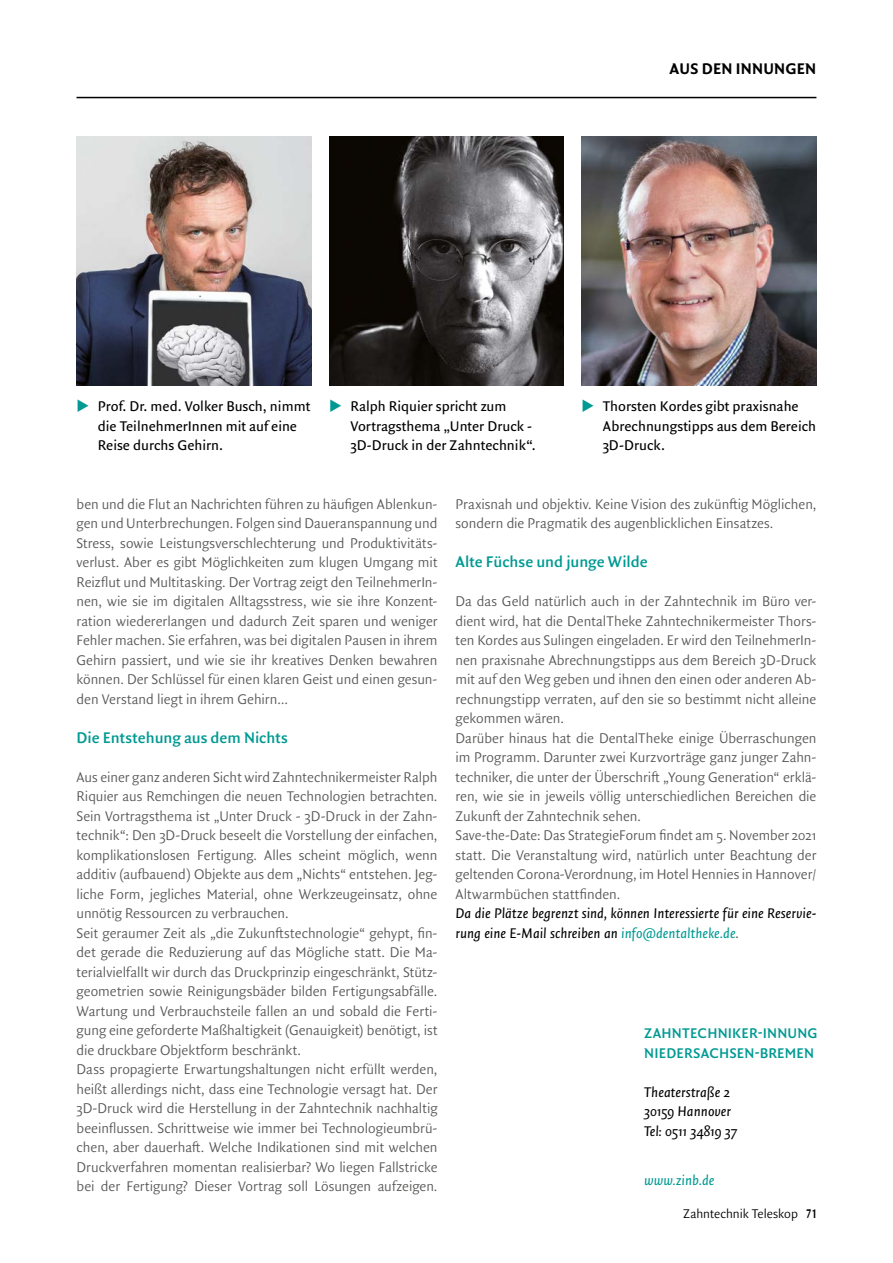
<style>
.page{position:relative;width:893px;height:1263px;background:#fff}
.page>*{position:absolute;margin:0;border:0;box-sizing:border-box;transform-origin:0 0}
.t1{font:600 16.5px "Quadraat Sans OT";color:#009a93}
.t2{font:16.5px "Quadraat Sans OT Bld";letter-spacing:.01em;color:#000}
.t3{font:300 15px/19.5px "Quadraat Sans OT";color:#575756}
.t4{font:15px/19.5px "Quadraat Sans OT";color:#000}
.t5{font:italic 15px/19.5px "Quadraat Sans OT";color:#000}
.t6{font:600 15px/19.5px "Quadraat Sans OT";letter-spacing:.01em;color:#009a93}
.t7{font:italic 15px "Quadraat Sans OT";color:#009a93}
.t8{font:300 13.5px "Quadraat Sans OT";color:#000}
.s1{color:#009a93}
.s2{color:#575756}
.s3{font-family:"Quadraat Sans OT Bld";font-weight:400}
</style>
<div class="page">
<hr style="left:77px;top:97px;width:739px;height:1px;background:#000">
<img style="left:329px;top:136px;width:235px;height:249px">
<img style="left:582px;top:136px;width:234px;height:249px">
<img style="left:77px;top:136px;width:234px;height:249px">
<p class="t2" style="left:669px;top:57px;width:148px">AUS DEN INNUNGEN</p>
<p class="t4" style="left:98px;top:396px;width:214px;text-indent:-21px"><span class="s1">◆</span> Prof. Dr. med. Volker Busch, nimmt die TeilnehmerInnen mit auf eine<br>Reise durchs Gehirn.</p>
<p class="t4" style="left:350px;top:396px;width:187px;text-indent:-21px"><span class="s1">◆</span> Ralph Riquier spricht zum<br>Vortragsthema „Unter Druck -<br>3D-Druck in der Zahntechnik“.</p>
<p class="t4" style="left:603px;top:396px;width:215px;text-indent:-21px"><span class="s1">◆</span> Thorsten Kordes gibt praxisnahe<br>Abrechnungstipps aus dem Bereich<br>3D-Druck.</p>
<p class="t3" style="left:77px;top:494px;width:362px;text-align:justify">ben und die Flut an Nachrichten führen zu häufigen Ablenkun&shy;gen und Unterbrechungen. Folgen sind Daueranspannung und Stress, sowie Leistungsverschlechterung und Produktivitäts&shy;verlust. Aber es gibt Möglichkeiten zum klugen Umgang mit Reizflut und Multitasking. Der Vortrag zeigt den TeilnehmerIn&shy;nen, wie sie im digitalen Alltagsstress, wie sie ihre Konzent&shy;ration wiedererlangen und dadurch Zeit sparen und weniger Fehler machen. Sie erfahren, was bei digitalen Pausen in ihrem Gehirn passiert, und wie sie ihr kreatives Denken bewahren können. Der Schlüssel für einen klaren Geist und einen gesun&shy;den Verstand liegt in ihrem Gehirn…</p>
<p class="t1" style="left:77px;top:726px;width:213px">Die Entstehung aus dem Nichts</p>
<p class="t3" style="left:77px;top:767px;width:362px">Aus einer ganz anderen Sicht wird Zahntechnikermeister Ralph Riquier aus Remchingen die neuen Technologien betrachten.<br>Sein Vortragsthema ist „Unter Druck - 3D-Druck in der Zahn&shy;technik“: Den 3D-Druck beseelt die Vorstellung der einfachen, komplikationslosen Fertigung. Alles scheint möglich, wenn additiv (aufbauend) Objekte aus dem „Nichts“ entstehen. Jeg&shy;liche Form, jegliches Material, ohne Werkzeugeinsatz, ohne unnötig Ressourcen zu verbrauchen.<br>Seit geraumer Zeit als „die Zukunftstechnologie“ gehypt, fin&shy;det gerade die Reduzierung auf das Mögliche statt. Die Ma&shy;terialvielfallt wir durch das Druckprinzip eingeschränkt, Stütz&shy;geometrien sowie Reinigungsbäder bilden Fertigungsabfälle.<br>Wartung und Verbrauchsteile fallen an und sobald die Ferti&shy;gung eine geforderte Maßhaltigkeit (Genauigkeit) benötigt, ist die druckbare Objektform beschränkt.<br>Dass propagierte Erwartungshaltungen nicht erfüllt werden, heißt allerdings nicht, dass eine Technologie versagt hat. Der 3D-Druck wird die Herstellung in der Zahntechnik nachhaltig beeinflussen. Schrittweise wie immer bei Technologieumbrü&shy;chen, aber dauerhaft. Welche Indikationen sind mit welchen Druckverfahren momentan realisierbar? Wo liegen Fallstricke bei der Fertigung? Dieser Vortrag soll Lösungen aufzeigen.</p>
<p class="t3" style="left:455px;top:494px;width:362px">Praxisnah und objektiv. Keine Vision des zukünftig Möglichen, sondern die Pragmatik des augenblicklichen Einsatzes.</p>
<p class="t1" style="left:455px;top:550px;width:194px">Alte Füchse und junge Wilde</p>
<p class="t3" style="left:455px;top:591px;width:362px">Da das Geld natürlich auch in der Zahntechnik im Büro ver&shy;dient wird, hat die DentalTheke Zahntechnikermeister Thors&shy;ten Kordes aus Sulingen eingeladen. Er wird den TeilnehmerIn&shy;nen praxisnahe Abrechnungstipps aus dem Bereich 3D-Druck mit auf den Weg geben und ihnen den einen oder anderen Ab&shy;rechnungstipp verraten, auf den sie so bestimmt nicht alleine gekommen wären.<br>Darüber hinaus hat die DentalTheke einige Überraschungen im Programm. Darunter zwei Kurzvorträge ganz junger Zahn&shy;techniker, die unter der Überschrift „Young Generation“ erklä&shy;ren, wie sie in jeweils völlig unterschiedlichen Bereichen die Zukunft der Zahntechnik sehen.<br>Save-the-Date: Das StrategieForum findet am 5. November 2021 statt. Die Veranstaltung wird, natürlich unter Beachtung der geltenden Corona-Verordnung, im Hotel Hennies in Hannover/ Altwarmbüchen stattfinden.</p>
<p class="t5" style="left:455px;top:903px;width:362px">Da die Plätze begrenzt sind, können Interessierte für eine Reservie&shy;rung eine E-Mail schreiben an <span class="s1">info@dentaltheke.de</span><span class="s2">.</span></p>
<p class="t6" style="left:644px;top:1023px;width:175px">ZAHNTECHNIKER-INNUNG<br>NIEDERSACHSEN-BREMEN</p>
<p class="t5" style="left:644px;top:1082px;width:94px">Theaterstraße 2<br>30159 Hannover<br>Tel: 0511 34819 37</p>
<p class="t7" style="left:644px;top:1170px;width:72px">www.zinb.de</p>
<p class="t8" style="left:683px;top:1204px;width:135px">Zahntechnik Teleskop <span class="s3">71</span></p>
</div>
